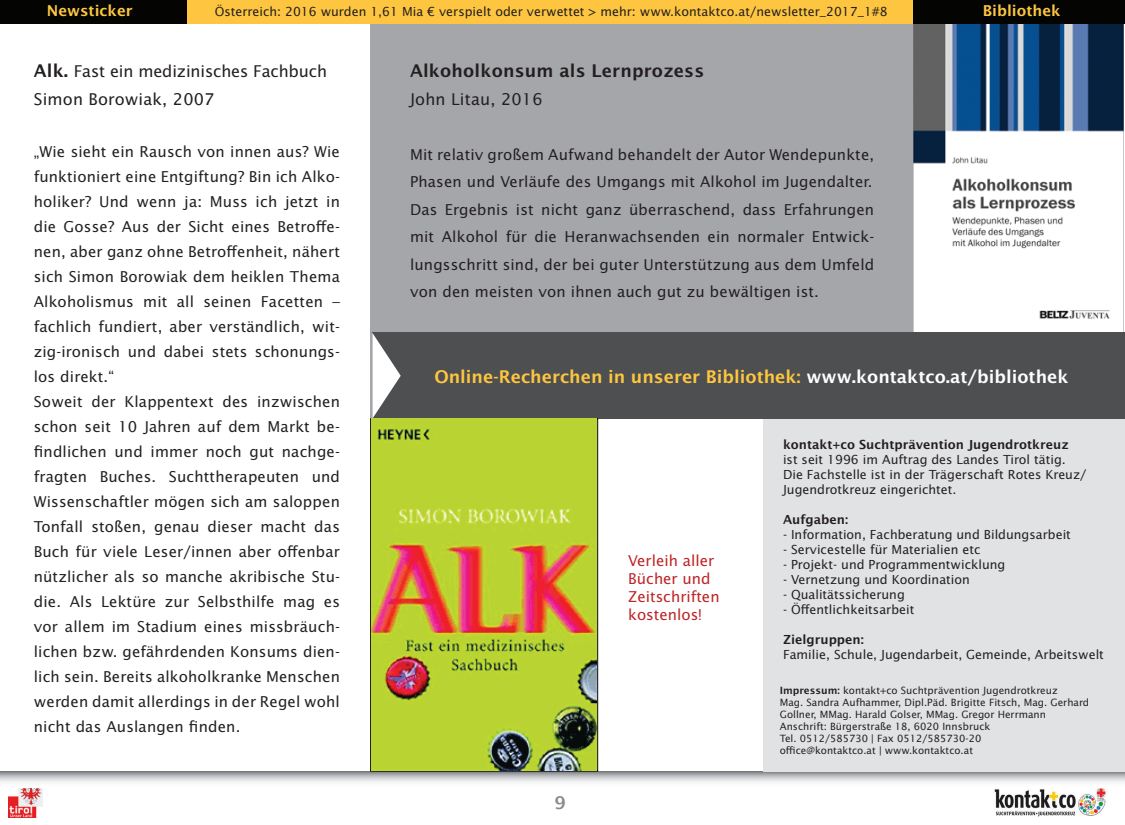
<style>
.page{position:relative;width:1125px;height:825px;background:#fff}
.page>*{position:absolute;margin:0;border:0;box-sizing:border-box;transform-origin:0 0}
.t1{font:600 17.5px "Lucida Sans";color:#fec640}
.t2{font:600 17.5px "Lucida Sans";letter-spacing:.01em;color:#231f20}
.t3{font:600 17.5px "Lucida Sans";color:#8a8c8f}
.t4{font:16.25px/27.5px "Lucida Sans";letter-spacing:-.01em;color:#231f20}
.t5{font:16.25px "Lucida Sans";letter-spacing:.01em;color:#231f20}
.t6{font:15px/25px "Lucida Sans";letter-spacing:.01em;color:#231f20}
.t7{font:15px/18px "Lucida Sans";color:#be2325}
.t8{font:600 15px "Lucida Sans";color:#fec640}
.t9{font:12.5px/15px "Lucida Sans";color:#231f20}
.t10{font:600 12.5px "Lucida Sans";color:#231f20}
.t11{font:10px/12px "Lucida Sans";color:#231f20}
.s1{font-weight:600;font-size:17.5px}
.s2{color:#fff}
.s3{font-weight:600}
</style>
<div class="page">
<div style="left:371px;top:22px;width:753px;height:397px;background:#a5a6aa"></div>
<img style="left:913px;top:24px;width:210px;height:308px">
<img style="left:994px;top:788px;width:112px;height:28px">
<img style="left:9px;top:788px;width:33px;height:30px">
<svg style="left:0;top:771px;width:1124px;height:12px"></svg>
<div style="left:763px;top:419px;width:361px;height:352px;background:#e1e2e4"></div>
<div style="left:0;top:0;width:1124px;height:24px;background:#fec640"></div>
<div style="left:0;top:0;width:187px;height:24px;background:#040503"></div>
<div style="left:913px;top:0;width:212px;height:24px;background:#040503"></div>
<div style="left:372px;top:332px;width:752px;height:87px;background:#4e4f50"></div>
<svg style="left:372px;top:333px;width:29px;height:85px"></svg>
<img style="left:371px;top:419px;width:226px;height:352px">
<p class="t8" style="left:47px;top:2px;width:87px">Newsticker</p>
<p class="t9" style="left:215px;top:3px;width:675px">Österreich: 2016 wurden 1,61 Mia € verspielt oder verwettet &gt; mehr: www.kontaktco.at/newsletter_2017_1#8</p>
<p class="t8" style="left:983px;top:2px;width:79px">Bibliothek</p>
<p class="t4" style="left:34px;top:57px;width:295px"><span class="s1">Alk.</span> Fast ein medizinisches Fachbuch<br>Simon Borowiak, 2007</p>
<p class="t6" style="left:34px;top:139px;width:308px">„Wie sieht ein Rausch von innen aus? Wie funktioniert eine Entgiftung? Bin ich Alko&shy;holiker? Und wenn ja: Muss ich jetzt in die Gosse? Aus der Sicht eines Betroffe&shy;nen, aber ganz ohne Betroffenheit, nähert sich Simon Borowiak dem heiklen Thema Alkoholismus mit all seinen Facetten – fachlich fundiert, aber verständlich, wit&shy;zig-ironisch und dabei stets schonungs&shy;los direkt.“<br>Soweit der Klappentext des inzwischen schon seit 10 Jahren auf dem Markt be&shy;findlichen und immer noch gut nachge&shy;fragten Buches. Suchttherapeuten und Wissenschaftler mögen sich am saloppen Tonfall stoßen, genau dieser macht das Buch für viele Leser/innen aber offenbar nützlicher als so manche akribische Stu&shy;die. Als Lektüre zur Selbsthilfe mag es vor allem im Stadium eines missbräuch&shy;lichen bzw. gefährdenden Konsums dien&shy;lich sein. Bereits alkoholkranke Menschen werden damit allerdings in der Regel wohl nicht das Auslangen finden.</p>
<p class="t2" style="left:410px;top:60px;width:296px">Alkoholkonsum als Lernprozess</p>
<p class="t5" style="left:410px;top:89px;width:134px">John Litau, 2016</p>
<p class="t6" style="left:410px;top:140px;width:466px;line-height:27.5px;text-align:justify">Mit relativ großem Aufwand behandelt der Autor Wendepunkte, Phasen und Verläufe des Umgangs mit Alkohol im Jugendalter.<br>Das Ergebnis ist nicht ganz überraschend, dass Erfahrungen mit Alkohol für die Heranwachsenden ein normaler Entwick&shy;lungsschritt sind, der bei guter Unterstützung aus dem Umfeld von den meisten von ihnen auch gut zu bewältigen ist.</p>
<p class="t1" style="left:434px;top:366px;width:636px">Online-Recherchen in unserer Bibliothek: <span class="s2">www.kontaktco.at/bibliothek</span></p>
<p class="t3" style="left:555px;top:792px;width:13px">9</p>
<p class="t7" style="left:628px;top:551px;width:93px">Verleih aller<br>Bücher und<br>Zeitschriften kostenlos!</p>
<p class="t10" style="left:783px;top:437px;width:287px">kontakt+co Suchtprävention Jugendrotkreuz</p>
<p class="t9" style="left:783px;top:452px;width:305px">ist seit 1996 im Auftrag des Landes Tirol tätig.<br>Die Fachstelle ist in der Trägerschaft Rotes Kreuz/<br>Jugendrotkreuz eingerichtet.</p>
<p class="t10" style="left:783px;top:512px;width:67px">Aufgaben:</p>
<p class="t9" style="left:783px;top:527px;width:289px">- Information, Fachberatung und Bildungsarbeit</p>
<p class="t9" style="left:783px;top:542px;width:199px">- Servicestelle für Materialien etc</p>
<p class="t9" style="left:783px;top:557px;width:224px">- Projekt- und Programmentwicklung</p>
<p class="t9" style="left:783px;top:572px;width:188px">- Vernetzung und Koordination</p>
<p class="t9" style="left:783px;top:587px;width:123px">- Qualitätssicherung</p>
<p class="t9" style="left:783px;top:602px;width:133px">- Öffentlichkeitsarbeit</p>
<p class="t10" style="left:783px;top:632px;width:82px">Zielgruppen:</p>
<p class="t9" style="left:783px;top:647px;width:322px">Familie, Schule, Jugendarbeit, Gemeinde, Arbeitswelt</p>
<p class="t11" style="left:780px;top:685px;width:311px"><span class="s3">Impressum:</span> kontakt+co Suchtprävention Jugendrotkreuz<br>Mag. Sandra Aufhammer, Dipl.Päd. Brigitte Fitsch, Mag. Gerhard Gollner, MMag. Harald Golser, MMag. Gregor Herrmann Anschrift: Bürgerstraße 18, 6020 Innsbruck<br>Tel. 0512/585730 | Fax 0512/585730-20<br>office@kontaktco.at | www.kontaktco.at</p>
</div>
